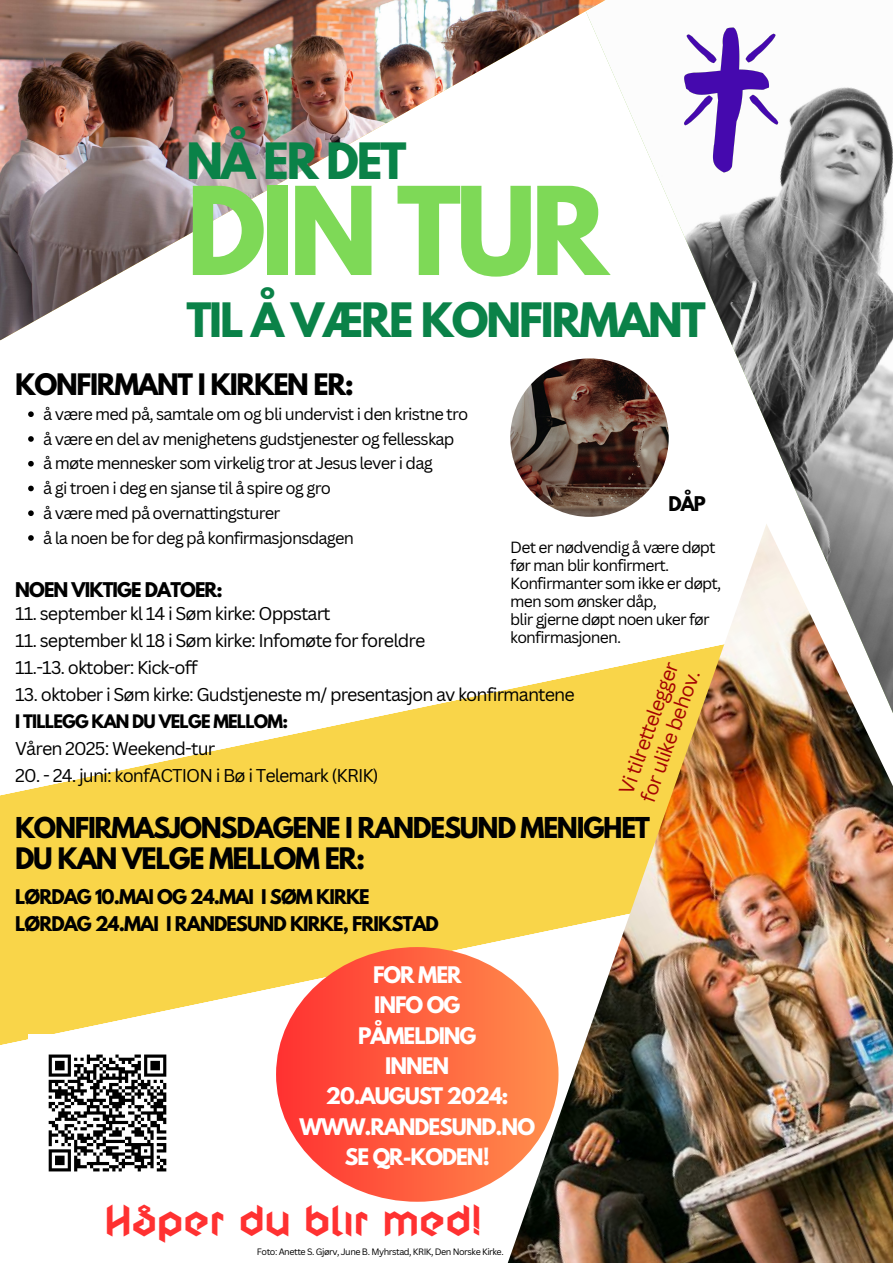
<style>
.page{position:relative;width:893px;height:1263px;background:#fff}
.page>*{position:absolute;margin:0;border:0;box-sizing:border-box;transform-origin:0 0}
.t1{font:700 108.07px "League Spartan";letter-spacing:-.05em;color:#7ed957}
.t2{font:45.22px "Cubic";color:#ff3131}
.t3{font:700 44.4px "League Spartan";letter-spacing:-.05em;color:#0a8248}
.t4{font:700 42px "League Spartan";letter-spacing:-.05em;color:#0a8248}
.t5{font:700 26.25px "League Spartan";letter-spacing:-.05em;color:#000}
.t6{font:700 25.5px "League Spartan";letter-spacing:-.05em;color:#000}
.t7{font:700 20.25px/30.4px "League Spartan";letter-spacing:-.05em;color:#fff}
.t8{font:20.25px/23.1px "Canva Sans";color:#a40303}
.t9{font:18px "Canva Sans";letter-spacing:-.05em;color:#000}
.t10{font:700 18px/27px "League Spartan";letter-spacing:-.05em;color:#000}
.t11{font:16.5px "Canva Sans";letter-spacing:-.05em;color:#000}
.t12{font:700 16.5px "League Spartan";letter-spacing:-.05em;color:#000}
.t13{font:15.75px "Canva Sans";letter-spacing:-.05em;color:#000}
.t14{font:9px "Canva Sans";letter-spacing:-.05em;color:#000}
</style>
<div class="page">
<img style="left:518px;top:73px;width:375px;height:451px">
<svg style="left:0;top:707px;width:421px;height:355px;fill:#f9d549"></svg>
<img style="left:421px;top:524px;width:472px;height:739px">
<img style="left:0;top:0;width:613px;height:340px">
<img style="left:681px;top:27px;width:100px;height:153px">
<img style="left:510px;top:358px;width:159px;height:159px;border-radius:50%">
<img style="left:29px;top:1034px;width:157px;height:138px">
<div style="left:276px;top:947px;width:282px;height:255px;background:linear-gradient(to right,#ff3232,#ff8f4c);border-radius:50%"></div>
<svg style="left:28px;top:411px;width:6px;height:6px"></svg>
<svg style="left:28px;top:436px;width:6px;height:6px"></svg>
<svg style="left:28px;top:461px;width:6px;height:5px"></svg>
<svg style="left:28px;top:486px;width:6px;height:5px"></svg>
<svg style="left:28px;top:510px;width:6px;height:6px"></svg>
<svg style="left:28px;top:535px;width:6px;height:6px"></svg>
<p class="t3" style="left:186px;top:139px;width:222px">NÅ ER DET</p>
<p class="t1" style="left:186px;top:178px;width:423px">DIN TUR</p>
<p class="t4" style="left:186px;top:300px;width:521px">TIL Å VÆRE KONFIRMANT</p>
<p class="t5" style="left:15px;top:371px;width:340px">KONFIRMANT I KIRKEN ER:</p>
<p class="t11" style="left:43px;top:402px;width:427px">å være med på, samtale om og bli undervist i den kristne tro</p>
<p class="t11" style="left:43px;top:427px;width:413px">å være en del av menighetens gudstjenester og fellesskap</p>
<p class="t11" style="left:43px;top:452px;width:391px">å møte mennesker som virkelig tror at Jesus lever i dag</p>
<p class="t11" style="left:43px;top:476px;width:289px">å gi troen i deg en sjanse til å spire og gro</p>
<p class="t11" style="left:43px;top:501px;width:239px">å være med på overnattingsturer</p>
<p class="t11" style="left:43px;top:526px;width:312px">å la noen be for deg på konfirmasjonsdagen</p>
<h6 class="t10" style="left:668px;top:492px;width:39px">DÅP</h6>
<p class="t13" style="left:510px;top:536px;width:207px">Det er nødvendig å være døpt</p>
<p class="t13" style="left:510px;top:554px;width:161px">før man blir konfirmert.</p>
<p class="t13" style="left:510px;top:572px;width:213px">Konfirmanter som ikke er døpt,</p>
<p class="t13" style="left:510px;top:590px;width:148px">men som ønsker dåp,</p>
<p class="t13" style="left:510px;top:608px;width:201px">blir gjerne døpt noen uker før</p>
<p class="t13" style="left:510px;top:626px;width:112px">konfirmasjonen.</p>
<h6 class="t8" style="left:613px;top:789px;width:141px;rotate:-70deg">Vi tilrettelegger for ulike behov.</h6>
<p class="t10" style="left:15px;top:579px;width:209px">NOEN VIKTIGE DATOER:</p>
<p class="t9" style="left:15px;top:601px;width:317px">11. september kl 14 i Søm kirke: Oppstart</p>
<p class="t9" style="left:15px;top:628px;width:412px">11. september kl 18 i Søm kirke: Infomøte for foreldre</p>
<p class="t9" style="left:15px;top:655px;width:184px">11.-13. oktober: Kick-off</p>
<p class="t9" style="left:15px;top:682px;width:561px">13. oktober i Søm kirke: Gudstjeneste m/ presentasjon av konfirmantene</p>
<p class="t9" style="left:15px;top:736px;width:202px">Våren 2025: Weekend-tur</p>
<h5 class="t9" style="left:15px;top:763px;width:365px">20. - 24. juni: konfACTION i Bø i Telemark (KRIK)</h5>
<h3 class="t12" style="left:15px;top:713px;width:274px">I TILLEGG KAN DU VELGE MELLOM:</h3>
<h6 class="t6" style="left:15px;top:815px;width:636px">KONFIRMASJONSDAGENE I RANDESUND MENIGHET</h6>
<h6 class="t5" style="left:15px;top:845px;width:351px">DU KAN VELGE MELLOM ER:</h6>
<p class="t10" style="left:15px;top:885px;width:425px">LØRDAG 10.MAI OG 24.MAI I SØM KIRKE<br>LØRDAG 24.MAI I RANDESUND KIRKE, FRIKSTAD</p>
<h4 class="t7" style="left:373px;top:962px;width:90px">FOR MER<br>INFO OG</h4>
<p class="t7" style="left:358px;top:1023px;width:120px">PÅMELDING</p>
<h4 class="t7" style="left:385px;top:1053px;width:66px">INNEN</h4>
<p class="t7" style="left:326px;top:1083px;width:184px">20.AUGUST 2024:</p>
<h4 class="t7" style="left:299px;top:1114px;width:237px">WWW.RANDESUND.NO</h4>
<p class="t7" style="left:345px;top:1144px;width:146px">SE QR-KODEN!</p>
<p class="t2" style="left:105px;top:1194px;width:378px">Håper du blir med!</p>
<p class="t14" style="left:257px;top:1245px;width:248px">Foto: Anette S. Gjørv, June B. Myhrstad, KRIK, Den Norske Kirke.</p>
</div>
